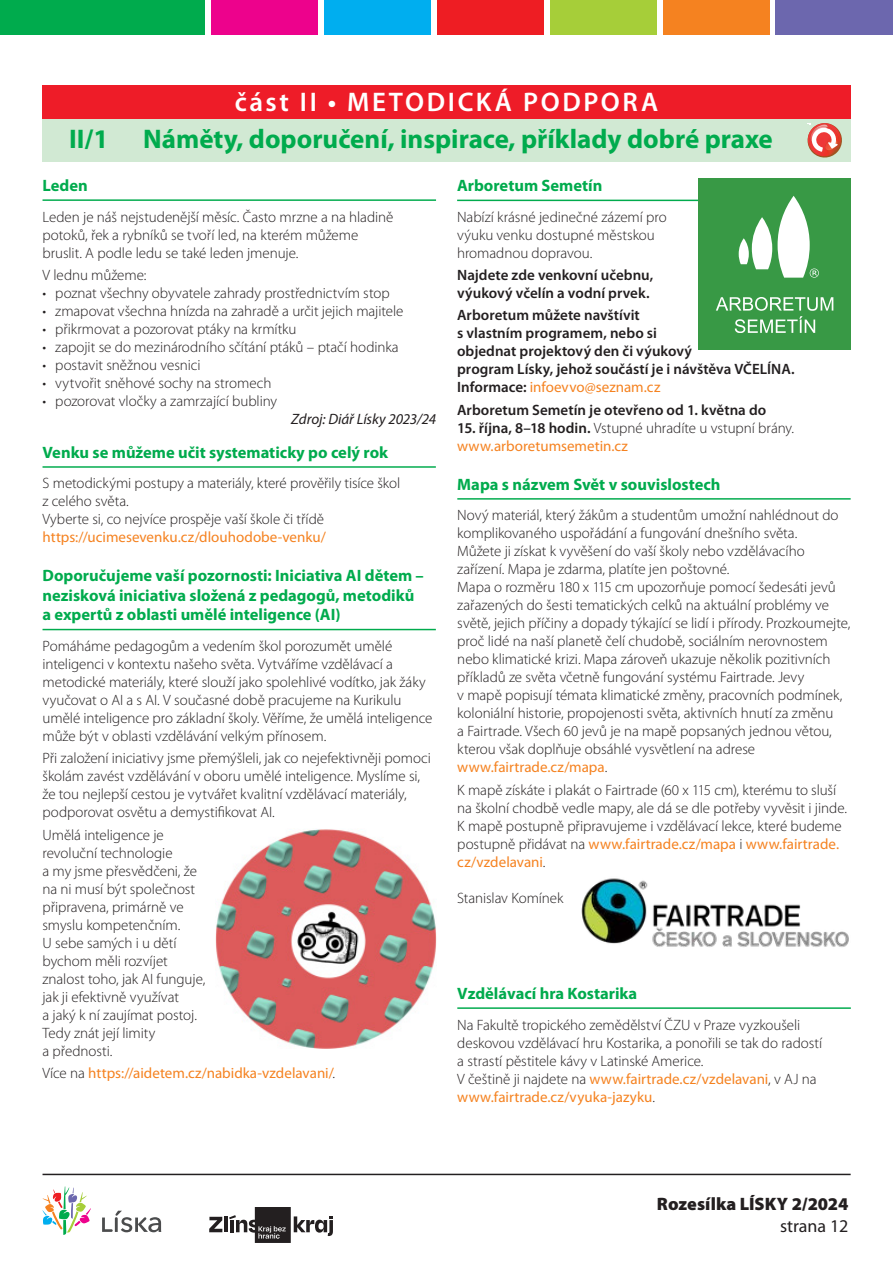
<style>
.page{position:relative;width:893px;height:1263px;background:#fff}
.page>*{position:absolute;margin:0;border:0;box-sizing:border-box;transform-origin:0 0}
.nadpis{font:700 27px "Myriad Pro";color:#00ab4d}
.nadpis-2{font:600 27px "Myriad Pro";letter-spacing:.095em;color:#fff}
.t1{font:900 18px "Myriad Pro";color:#231f20}
.t2{font:18px "Myriad Pro";color:#231f20}
.podtržený_podnadpis{font:700 16.5px/19.8px "Myriad Pro";color:#00ab4d}
.text{font:300 15px/18px "Myriad Pro";letter-spacing:-.005em;color:#231f20}
.text-2{font:600 15px/18px "Myriad Pro";color:#231f20}
.text-3{font:15px/18px "Myriad Pro";color:#f58220}
.odkaz_web{font:15px "Myriad Pro";color:#f58220}
.text-4{font:italic 15px "Myriad Pro";letter-spacing:-.005em;color:#231f20}
.s1{font-weight:400;color:#f58220}
.s2{font-weight:600}
.s3{font-weight:300;color:#231f20}
</style>
<div class="page">
<div style="left:0;top:0;width:205px;height:34px;background:#00ab4d"></div>
<div style="left:211px;top:0;width:107px;height:34px;background:#ed028c"></div>
<div style="left:324px;top:0;width:107px;height:34px;background:#00aeef"></div>
<div style="left:437px;top:0;width:107px;height:34px;background:#ee1d23"></div>
<div style="left:550px;top:0;width:107px;height:34px;background:#a6ce39"></div>
<div style="left:663px;top:0;width:107px;height:34px;background:#f58220"></div>
<div style="left:776px;top:0;width:117px;height:34px;background:#6c67ae"></div>
<svg style="left:102px;top:1211px;width:59px;height:21px"></svg>
<svg style="left:43px;top:1186px;width:48px;height:49px"></svg>
<hr style="left:43px;top:1174px;width:808px;height:1px;background:#231f20">
<svg style="left:209px;top:1217px;width:13px;height:15px"></svg>
<hr style="left:224px;top:1216px;width:4px;height:16px;background:#231f20">
<svg style="left:229px;top:1207px;width:104px;height:36px"></svg>
<div style="left:42px;top:85px;width:808px;height:34px;background:#ee1c28"></div>
<div style="left:43px;top:119px;width:807px;height:43px;background:#d1e9d3"></div>
<svg style="left:807px;top:123px;width:35px;height:35px"></svg>
<hr style="left:457px;top:200px;width:242px;height:1px;background:#00ab4d">
<div style="left:699px;top:179px;width:152px;height:171px;background:#389945"></div>
<svg style="left:739px;top:196px;width:80px;height:82px"></svg>
<svg style="left:716px;top:297px;width:117px;height:36px"></svg>
<hr style="left:457px;top:498px;width:394px;height:2px;background:#00ab4d">
<img style="left:581px;top:878px;width:268px;height:69px">
<hr style="left:457px;top:1007px;width:394px;height:2px;background:#00ab4d">
<hr style="left:43px;top:466px;width:393px;height:2px;background:#00ab4d">
<hr style="left:43px;top:199px;width:393px;height:2px;background:#00ab4d">
<hr style="left:43px;top:629px;width:393px;height:1px;background:#00ab4d">
<img style="left:216px;top:829px;width:220px;height:220px">
<p class="nadpis-2" style="left:235px;top:85px;width:425px">část II • METODICKÁ PODPORA</p>
<p class="nadpis" style="left:69px;top:122px;width:41px">II/1</p>
<p class="nadpis" style="left:143px;top:122px;width:631px">Náměty, doporučení, inspirace, příklady dobré praxe</p>
<p class="podtržený_podnadpis" style="left:457px;top:175px;width:147px">Arboretum Semetín</p>
<p class="text" style="left:457px;top:208px;width:211px">Nabízí krásné jedinečné zázemí pro výuku venku dostupné městskou hromadnou dopravou.</p>
<p class="text-2" style="left:457px;top:266px;width:198px">Najdete zde venkovní učebnu, výukový včelín a vodní prvek.</p>
<p class="text-2" style="left:457px;top:306px;width:339px">Arboretum můžete navštívit<br>s vlastním programem, nebo si<br>objednat projektový den či výukový<br>program Lísky, jehož součástí je i návštěva VČELÍNA.<br>Informace: <span class="s1">infoevvo@seznam.cz</span></p>
<p class="text-2" style="left:457px;top:400px;width:311px">Arboretum Semetín je otevřeno od 1. května do</p>
<p class="text" style="left:457px;top:418px;width:338px"><span class="s2">15. října, 8–18 hodin.</span> Vstupné uhradíte u vstupní brány.</p>
<p class="text-3" style="left:457px;top:436px;width:172px">www.arboretumsemetin.cz</p>
<p class="podtržený_podnadpis" style="left:457px;top:474px;width:265px">Mapa s názvem Svět v souvislostech</p>
<p class="text" style="left:457px;top:506px;width:383px">Nový materiál, který žákům a studentům umožní nahlédnout do komplikovaného uspořádání a fungování dnešního světa.</p>
<p class="text" style="left:457px;top:542px;width:349px">Můžete ji získat k vyvěšení do vaší školy nebo vzdělávacího zařízení. Mapa je zdarma, platíte jen poštovné.</p>
<p class="text" style="left:457px;top:578px;width:394px">Mapa o rozměru 180 x 115 cm upozorňuje pomocí šedesáti jevů zařazených do šesti tematických celků na aktuální problémy ve světě, jejich příčiny a dopady týkající se lidí i přírody. Prozkoumejte, proč lidé na naší planetě čelí chudobě, sociálním nerovnostem nebo klimatické krizi. Mapa zároveň ukazuje několik pozitivních příkladů ze světa včetně fungování systému Fairtrade. Jevy<br>v mapě popisují témata klimatické změny, pracovních podmínek, koloniální historie, propojenosti světa, aktivních hnutí za změnu<br>a Fairtrade. Všech 60 jevů je na mapě popsaných jednou větou, kterou však doplňuje obsáhlé vysvětlení na adrese <span class="s1">www.fairtrade.cz/mapa</span>.</p>
<p class="text" style="left:457px;top:780px;width:391px">K mapě získáte i plakát o Fairtrade (60 x 115 cm), kterému to sluší na školní chodbě vedle mapy, ale dá se dle potřeby vyvěsit i jinde.<br>K mapě postupně připravujeme i vzdělávací lekce, které budeme postupně přidávat na <span class="s1">www.fairtrade.cz/mapa</span> i <span class="s1">www.fairtrade. cz/vzdelavani</span>.</p>
<p class="text" style="left:457px;top:888px;width:108px">Stanislav Komínek</p>
<p class="podtržený_podnadpis" style="left:43px;top:175px;width:47px">Leden</p>
<p class="text" style="left:43px;top:207px;width:353px">Leden je náš nejstudenější měsíc. Často mrzne a na hladině potoků, řek a rybníků se tvoří led, na kterém můžeme</p>
<p class="text" style="left:43px;top:243px;width:257px">bruslit. A podle ledu se také leden jmenuje.</p>
<p class="text" style="left:43px;top:266px;width:105px">V lednu můžeme:</p>
<p class="text" style="left:43px;top:284px;width:349px">• poznat všechny obyvatele zahrady prostřednictvím stop</p>
<p class="text" style="left:43px;top:302px;width:363px">• zmapovat všechna hnízda na zahradě a určit jejich majitele</p>
<p class="text" style="left:43px;top:320px;width:256px">• přikrmovat a pozorovat ptáky na krmítku</p>
<p class="text" style="left:43px;top:338px;width:358px">• zapojit se do mezinárodního sčítání ptáků – ptačí hodinka</p>
<p class="text" style="left:43px;top:356px;width:160px">• postavit sněžnou vesnici</p>
<p class="text" style="left:43px;top:374px;width:230px">• vytvořit sněhové sochy na stromech</p>
<p class="text" style="left:43px;top:392px;width:236px">• pozorovat vločky a zamrzající bubliny</p>
<p class="text-4" style="left:291px;top:410px;width:146px">Zdroj: Diář Lísky 2023/24</p>
<p class="podtržený_podnadpis" style="left:43px;top:442px;width:347px">Venku se můžeme učit systematicky po celý rok</p>
<p class="text" style="left:43px;top:474px;width:359px">S metodickými postupy a materiály, které prověřily tisíce škol z celého světa.</p>
<p class="text" style="left:43px;top:510px;width:283px">Vyberte si, co nejvíce prospěje vaší škole či třídě</p>
<p class="odkaz_web" style="left:43px;top:528px;width:285px">https://ucimesevenku.cz/dlouhodobe-venku/</p>
<p class="podtržený_podnadpis" style="left:43px;top:565px;width:383px">Doporučujeme vaší pozornosti: Iniciativa AI dětem – nezisková iniciativa složená z pedagogů, metodiků a expertů z oblasti umělé inteligence (AI)</p>
<p class="text" style="left:43px;top:637px;width:391px">Pomáháme pedagogům a vedením škol porozumět umělé inteligenci v kontextu našeho světa. Vytváříme vzdělávací a metodické materiály, které slouží jako spolehlivé vodítko, jak žáky vyučovat o AI a s AI. V současné době pracujeme na Kurikulu umělé inteligence pro základní školy. Věříme, že umělá inteligence může být v oblasti vzdělávání velkým přínosem.</p>
<p class="text" style="left:43px;top:749px;width:390px">Při založení iniciativy jsme přemýšleli, jak co nejefektivněji pomoci školám zavést vzdělávání v oboru umělé inteligence. Myslíme si, že tou nejlepší cestou je vytvářet kvalitní vzdělávací materiály, podporovat osvětu a demystifikovat AI.</p>
<p class="text" style="left:43px;top:825px;width:164px">Umělá inteligence je revoluční technologie<br>a my jsme přesvědčeni, že na ni musí být společnost připravena, primárně ve smyslu kompetenčním.<br>U sebe samých i u dětí bychom měli rozvíjet znalost toho, jak AI funguje, jak ji efektivně využívat<br>a jaký k ní zaujímat postoj.<br>Tedy znát její limity<br>a přednosti.</p>
<p class="text-3" style="left:43px;top:1063px;width:294px"><span class="s3">Více na</span> https://aidetem.cz/nabidka-vzdelavani/<span class="s3">.</span></p>
<p class="podtržený_podnadpis" style="left:457px;top:983px;width:181px">Vzdělávací hra Kostarika</p>
<p class="text" style="left:457px;top:1015px;width:366px">Na Fakultě tropického zemědělství ČZU v Praze vyzkoušeli deskovou vzdělávací hru Kostarika, a ponořili se tak do radostí a strastí pěstitele kávy v Latinské Americe.</p>
<p class="text-3" style="left:457px;top:1069px;width:361px"><span class="s3">V češtině ji najdete na</span> www.fairtrade.cz/vzdelavani<span class="s3">, v AJ na </span>www.fairtrade.cz/vyuka-jazyku<span class="s3">.</span></p>
<p class="t1" style="left:657px;top:1192px;width:193px">Rozesílka LÍSKY 2/2024</p>
<p class="t2" style="left:780px;top:1215px;width:70px">strana 12</p>
</div>
